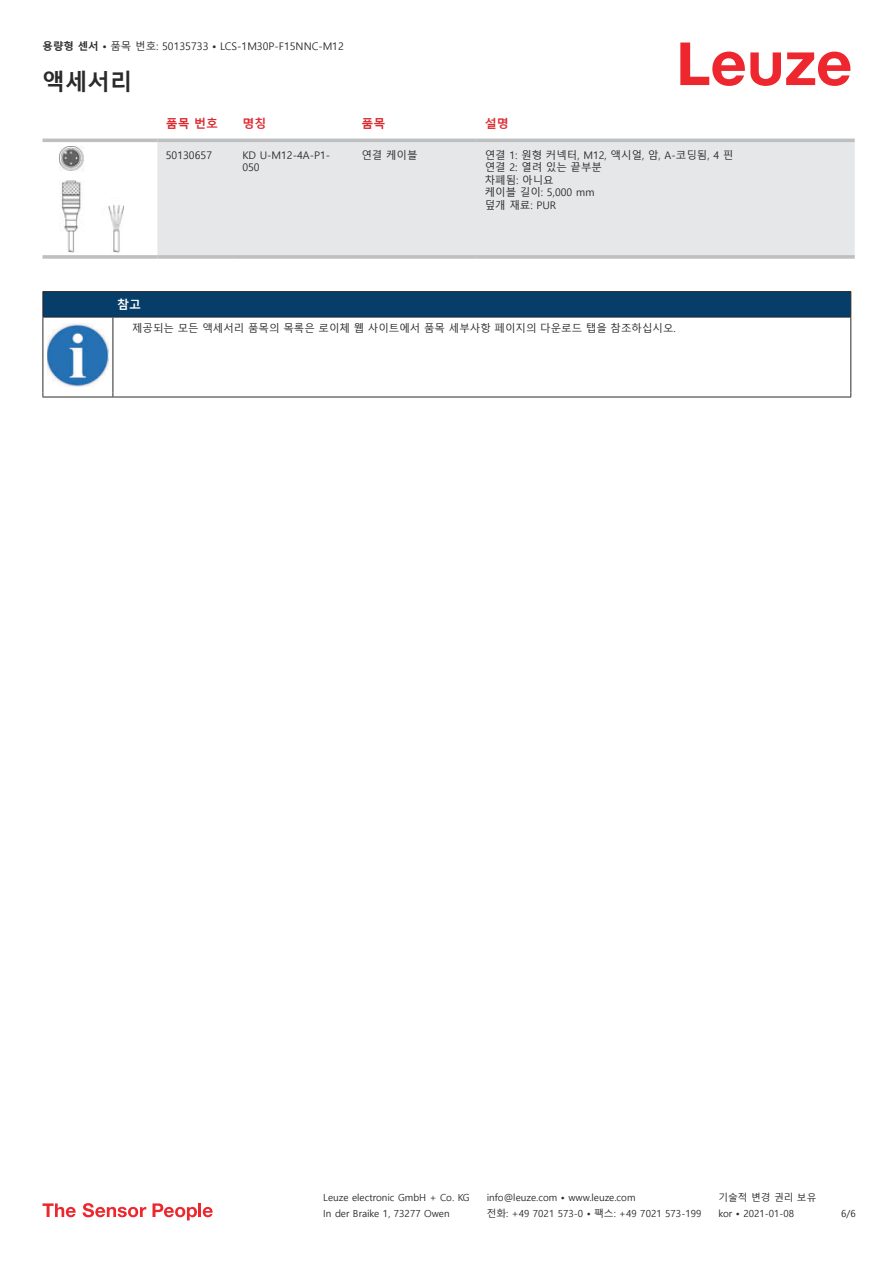
<style>
.page{position:relative;width:893px;height:1263px;background:#fff}
.page>*{position:absolute;margin:0;border:0;box-sizing:border-box;transform-origin:0 0}
.t1{font:700 22.5px "Malgun Gothic";color:#2b292a}
.t2{font:700 12px "Malgun Gothic";color:#db2a30}
.t3{font:700 12px "Malgun Gothic";color:#fff}
.t4{font:10.5px/12.6px "Malgun Gothic";color:#2b292a}
.t5{font:9.75px "Malgun Gothic";color:#2b292a}
.s1{font-weight:700}
</style>
<div class="page">
<svg style="left:680px;top:43px;width:170px;height:43px"></svg>
<svg style="left:43px;top:138px;width:812px;height:1px"></svg>
<div style="left:157px;top:142px;width:698px;height:113px;background:#e6e7e9"></div>
<hr style="left:43px;top:139px;width:114px;height:3px;background:#bdbfc1">
<hr style="left:157px;top:139px;width:77px;height:3px;background:#bdbfc1">
<hr style="left:234px;top:139px;width:119px;height:3px;background:#bdbfc1">
<hr style="left:353px;top:139px;width:123px;height:3px;background:#bdbfc1">
<hr style="left:476px;top:139px;width:379px;height:3px;background:#bdbfc1">
<svg style="left:43px;top:255px;width:114px;height:4px"></svg>
<hr style="left:157px;top:255px;width:77px;height:4px;background:#bdbfc1">
<svg style="left:234px;top:255px;width:119px;height:4px"></svg>
<svg style="left:353px;top:255px;width:123px;height:4px"></svg>
<hr style="left:476px;top:255px;width:379px;height:4px;background:#bdbfc1">
<img style="left:59px;top:146px;width:65px;height:107px">
<svg style="left:44px;top:318px;width:806px;height:79px"></svg>
<hr style="left:43px;top:291px;width:70px;height:1px;background:#2b292a">
<hr style="left:43px;top:317px;width:70px;height:1px;background:#2b292a">
<hr style="left:113px;top:291px;width:738px;height:1px;background:#2b292a">
<div style="left:43px;top:292px;width:808px;height:25px;background:#063d69"></div>
<hr style="left:113px;top:317px;width:738px;height:1px;background:#2b292a">
<hr style="left:43px;top:317px;width:1px;height:75px;background:#2b292a">
<hr style="left:113px;top:317px;width:1px;height:75px;background:#2b292a">
<hr style="left:850px;top:317px;width:1px;height:75px;background:#2b292a">
<hr style="left:43px;top:397px;width:70px;height:1px;background:#2b292a">
<hr style="left:113px;top:397px;width:738px;height:1px;background:#2b292a">
<img style="left:47px;top:323px;width:61px;height:63px">
<div style="left:115px;top:318px;width:734px;height:20px;background:#fff"></div>
<svg style="left:43px;top:1203px;width:33px;height:14px"></svg>
<svg style="left:83px;top:1203px;width:63px;height:14px"></svg>
<svg style="left:153px;top:1203px;width:44px;height:17px"></svg>
<hr style="left:198px;top:1203px;width:3px;height:14px;background:#ed272d">
<svg style="left:203px;top:1207px;width:10px;height:10px"></svg>
<p class="t4" style="left:43px;top:40px;width:303px"><span class="s1">용량형 센서 •</span> 품목 번호: 50135733 <span class="s1">•</span> LCS-1M30P-F15NNC-M12</p>
<h1 class="t1" style="left:43px;top:69px;width:91px">액세서리</h1>
<p class="t2" style="left:166px;top:116px;width:54px">품목 번호</p>
<p class="t2" style="left:242px;top:116px;width:25px">명칭</p>
<p class="t2" style="left:361px;top:116px;width:25px">품목</p>
<p class="t2" style="left:485px;top:116px;width:25px">설명</p>
<p class="t4" style="left:166px;top:149px;width:48px">50130657</p>
<p class="t4" style="left:242px;top:149px;width:89px">KD U-M12-4A-P1-<br>050</p>
<p class="t4" style="left:361px;top:149px;width:58px">연결 케이블</p>
<p class="t4" style="left:485px;top:149px;width:250px">연결 1: 원형 커넥터, M12, 액시얼, 암, A-코딩됨, 4 핀 연결 2: 열려 있는 끝부분<br>차폐됨: 아니요<br>케이블 길이: 5,000 mm<br>덮개 재료: PUR</p>
<p class="t3" style="left:117px;top:298px;width:25px">참고</p>
<p class="t4" style="left:132px;top:322px;width:545px">제공되는 모든 액세서리 품목의 목록은 로이체 웹 사이트에서 품목 세부사항 페이지의 다운로드 탭을 참조하십시오.</p>
<p class="t5" style="left:323px;top:1192px;width:148px">Leuze electronic GmbH + Co. KG</p>
<p class="t5" style="left:487px;top:1192px;width:150px">info@leuze.com • www.leuze.com</p>
<p class="t5" style="left:718px;top:1192px;width:100px">기술적 변경 권리 보유</p>
<p class="t5" style="left:323px;top:1208px;width:128px">In der Braike 1, 73277 Owen</p>
<p class="t5" style="left:487px;top:1208px;width:216px">전화: +49 7021 573-0 • 팩스: +49 7021 573-199</p>
<p class="t5" style="left:718px;top:1208px;width:77px">kor • 2021-01-08</p>
<p class="t5" style="left:841px;top:1208px;width:16px">6 /6</p>
</div>
